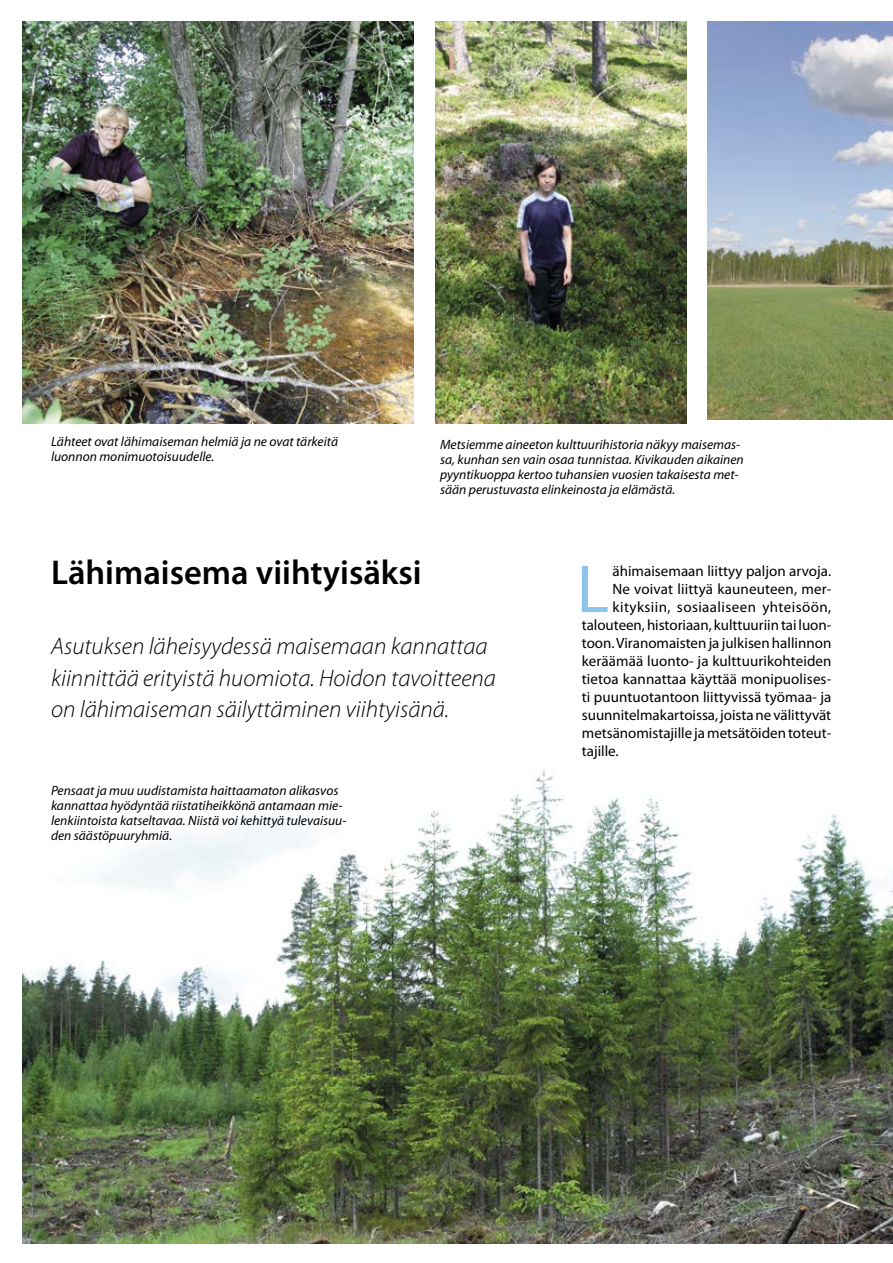
<style>
.page{position:relative;width:893px;height:1263px;background:#fff}
.page>*{position:absolute;margin:0;border:0;box-sizing:border-box;transform-origin:0 0}
.t1{font:68.4px "Myriad Pro";color:#8dc4eb}
.t2{font:600 34.5px "Myriad Pro";color:#000}
.t3{font:italic 300 24px/31.5px "Myriad Pro";color:#000}
.t4{font:15px "Myriad Pro";color:#000}
.t5{font:15px "Myriad Pro";letter-spacing:.03em;color:#000}
.t6{font:italic 13.5px/15px "Myriad Pro";color:#000}
</style>
<div class="page">
<img style="left:22px;top:770px;width:871px;height:474px">
<img style="left:22px;top:21px;width:392px;height:402px">
<img style="left:435px;top:21px;width:251px;height:402px">
<img style="left:707px;top:21px;width:186px;height:398px">
<p class="t6" style="left:51px;top:434px;width:289px">Lähteet ovat lähimaiseman helmiä ja ne ovat tärkeitä luonnon monimuotoisuudelle.</p>
<p class="t6" style="left:440px;top:437px;width:305px">Metsiemme aineeton kulttuurihistoria näkyy maisemas&shy;sa, kunhan sen vain osaa tunnistaa. Kivikauden aikainen pyyntikuoppa kertoo tuhansien vuosien takaisesta met&shy;sään perustuvasta elinkeinosta ja elämästä.</p>
<h2 class="t2" style="left:51px;top:553px;width:372px">Lähimaisema viihtyisäksi</h2>
<h3 class="t3" style="left:51px;top:631px;width:446px">Asutuksen läheisyydessä maisemaan kannattaa kiinnittää erityistä huomiota. Hoidon tavoitteena on lähimaiseman säilyttäminen viihtyisänä.</h3>
<p class="t6" style="left:51px;top:783px;width:297px">Pensaat ja muu uudistamista haittaamaton alikasvos kannattaa hyödyntää riistatiheikkönä antamaan mie&shy;lenkiintoista katseltavaa. Niistä voi kehittyä tulevaisuu&shy;den säästöpuuryhmiä.</p>
<h1 class="t1" style="left:577px;top:552px;width:34px">L</h1>
<p class="t4" style="left:612px;top:563px;width:220px">ähimaisemaan liittyy paljon arvoja.</p>
<p class="t4" style="left:612px;top:581px;width:220px">Ne voivat liittyä kauneuteen, mer-</p>
<p class="t5" style="left:612px;top:599px;width:220px">kityksiin, sosiaaliseen yhteisöön,</p>
<p class="t4" style="left:582px;top:617px;width:251px">talouteen, historiaan, kulttuuriin tai luon-</p>
<p class="t4" style="left:582px;top:635px;width:251px">toon. Viranomaisten ja julkisen hallinnon</p>
<p class="t4" style="left:582px;top:653px;width:251px">keräämää luonto- ja kulttuurikohteiden</p>
<p class="t4" style="left:582px;top:671px;width:251px">tietoa kannattaa käyttää monipuolises-</p>
<p class="t4" style="left:582px;top:689px;width:251px">ti puuntuotantoon liittyvissä työmaa- ja</p>
<p class="t4" style="left:582px;top:707px;width:251px">suunnitelmakartoissa, joista ne välittyvät</p>
<p class="t4" style="left:582px;top:725px;width:251px">metsänomistajille ja metsätöiden toteut-</p>
<p class="t4" style="left:582px;top:743px;width:38px">tajille.</p>
</div>
